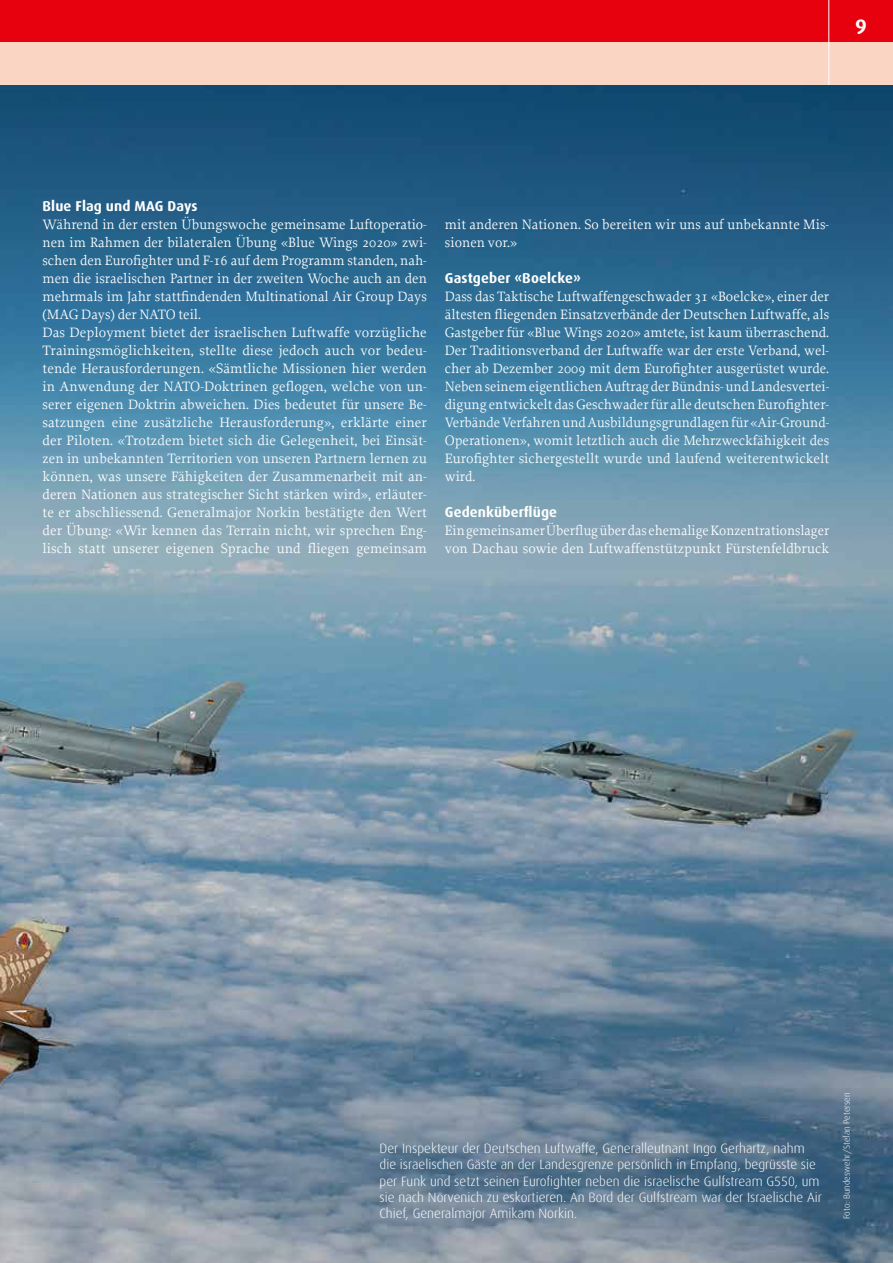
<style>
.page{position:relative;width:893px;height:1263px;background:#fff}
.page>*{position:absolute;margin:0;border:0;box-sizing:border-box;transform-origin:0 0}
.t1{font:700 21px "Dax";color:#fff}
.t2{font:14.25px/18px "Proforma";letter-spacing:.005em;color:#fff}
.t3{font:700 14.25px "Dax";letter-spacing:.01em;color:#fff}
.t4{font:300 13.5px/16.2px "Dax";color:#fff}
.t5{font:300 9px "Dax";letter-spacing:-.005em;color:#fff}
</style>
<div class="page">
<img style="left:0;top:85px;width:893px;height:1178px">
<div style="left:0;top:0;width:893px;height:43px;background:#e7000e"></div>
<div style="left:0;top:43px;width:893px;height:42px;background:#fbd5c3"></div>
<hr style="left:828px;top:0;width:1px;height:85px;background:#fff">
<h1 class="t1" style="left:855px;top:15px;width:13px">9</h1>
<p class="t3" style="left:43px;top:198px;width:157px">Blue Flag und MAG Days</p>
<p class="t2" style="left:43px;top:215px;width:386px">Während in der ersten Übungswoche gemeinsame Luftoperatio&shy;nen im Rahmen der bilateralen Übung «Blue Wings 2020» zwi&shy;schen den Eurofighter und F-16 auf dem Programm standen, nah&shy;men die israelischen Partner in der zweiten Woche auch an den mehrmals im Jahr stattfindenden Multinational Air Group Days (MAG Days) der NATO teil.<br>Das Deployment bietet der israelischen Luftwaffe vorzügliche Trainingsmöglichkeiten, stellte diese jedoch auch vor bedeu&shy;tende Herausforderungen. «Sämtliche Missionen hier werden in Anwendung der NATO-Doktrinen geflogen, welche von un&shy;serer eigenen Doktrin abweichen. Dies bedeutet für unsere Be&shy;satzungen eine zusätzliche Herausforderung», erklärte einer der Piloten. «Trotzdem bietet sich die Gelegenheit, bei Einsät&shy;zen in unbekannten Territorien von unseren Partnern lernen zu können, was unsere Fähigkeiten der Zusammenarbeit mit an&shy;deren Nationen aus strategischer Sicht stärken wird», erläuter&shy;te er abschliessend. Generalmajor Norkin bestätigte den Wert der Übung: «Wir kennen das Terrain nicht, wir sprechen Eng&shy;lisch statt unserer eigenen Sprache und fliegen gemeinsam</p>
<p class="t2" style="left:445px;top:215px;width:386px">mit anderen Nationen. So bereiten wir uns auf unbekannte Mis&shy;sionen vor.»</p>
<p class="t3" style="left:445px;top:270px;width:137px">Gastgeber «Boelcke»</p>
<p class="t2" style="left:445px;top:287px;width:386px;text-align:justify">Dass das Taktische Luftwaffengeschwader 31 «Boelcke», einer der ältesten fliegenden Einsatzverbände der Deutschen Luftwaffe, als Gastgeber für «Blue Wings 2020» amtete, ist kaum überraschend.<br>Der Traditionsverband der Luftwaffe war der erste Verband, wel&shy;cher ab Dezember 2009 mit dem Eurofighter ausgerüstet wurde.<br>Neben seinem eigentlichen Auftrag der Bündnis- und Landesvertei&shy;digung entwickelt das Geschwader für alle deutschen Eurofighter-Verbände Verfahren und Ausbildungsgrundlagen für «Air-Ground-Operationen», womit letztlich auch die Mehrzweckfähigkeit des Eurofighter sichergestellt wurde und laufend weiterentwickelt wird.</p>
<p class="t3" style="left:445px;top:504px;width:114px">Gedenküberflüge</p>
<p class="t2" style="left:445px;top:521px;width:386px">Ein gemeinsamer Überflug über das ehemalige Konzentrationslager von Dachau sowie den Luftwaffenstützpunkt Fürstenfeldbruck</p>
<p class="t4" style="left:379px;top:1140px;width:444px">Der Inspekteur der Deutschen Luftwaffe, Generalleutnant Ingo Gerhartz, nahm die israelischen Gäste an der Landesgrenze persönlich in Empfang, begrüsste sie per Funk und setzt seinen Eurofighter neben die israelische Gulfstream G550, um sie nach Nörvenich zu eskortieren. An Bord der Gulfstream war der Israelische Air Chief, Generalmajor Amikam Norkin.</p>
<p class="t5" style="left:842px;top:1219px;width:128px;rotate:-90deg">Foto: Bundeswehr/Stefan Petersen</p>
</div>
